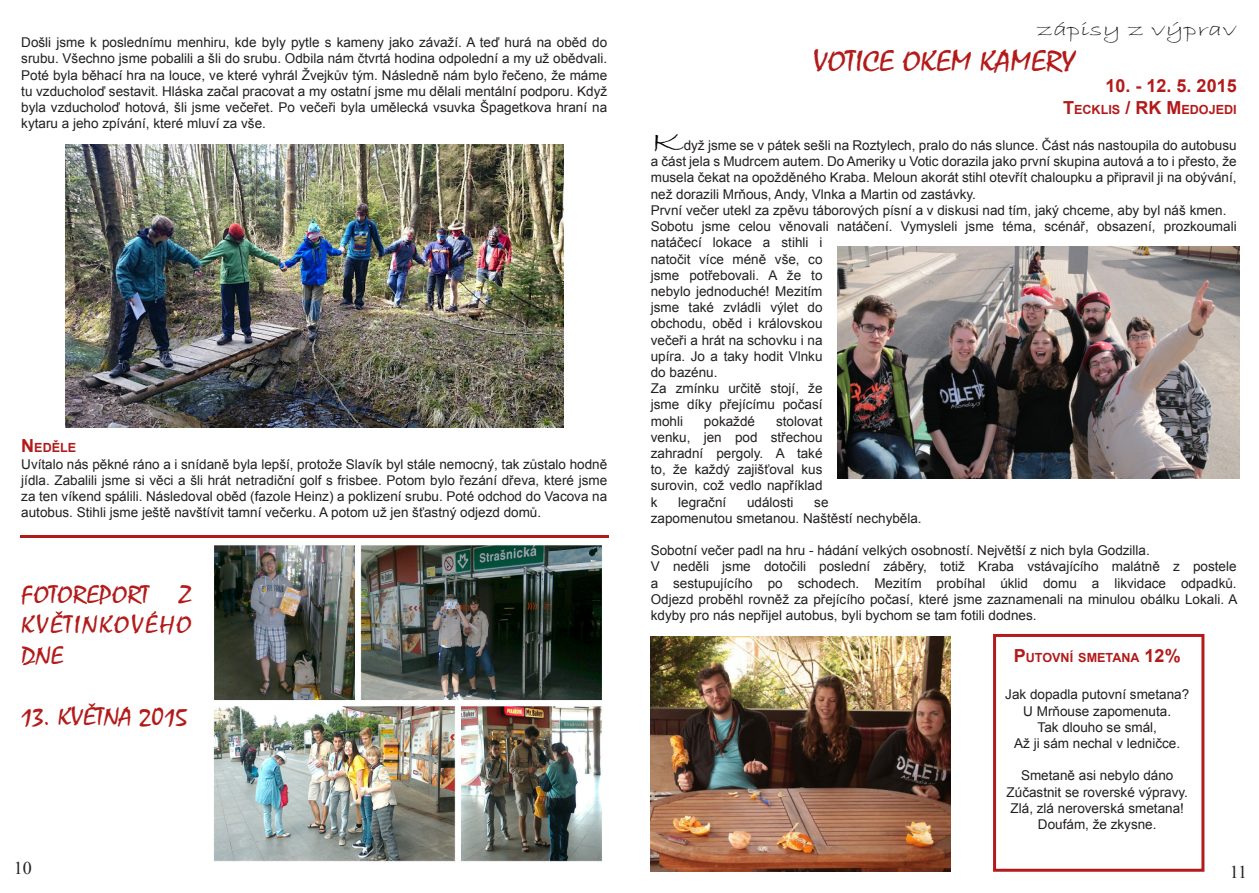
<style>
.page{position:relative;width:1259px;height:893px;background:#fff}
.page>*{position:absolute;margin:0;border:0;box-sizing:border-box;transform-origin:0 0}
.t1{font:30px "Mistral";color:#b31b1b;scale:1.15 1}
.t2{font:30px "Bradley Hand ITC";color:#000;scale:1.5 1}
.t3{font:25.5px/30.6px "Mistral";color:#b31b1b;text-align:justify;scale:1.15 1}
.t4{font:19.5px "Bradley Hand ITC";color:#231f20;scale:1.5 1}
.t5{font:700 18px "Arial";color:#b31b1b}
.t6{font:18px "Times New Roman";color:#231f20}
.t7{font:13.5px/16.2px "Arial";color:#231f20;text-align:justify}
.t8{font:700 12.6px "Arial";color:#b31b1b}
.s1{font-size:18px}
</style>
<div class="page">
<div style="left:993px;top:634px;width:211px;height:238px;border:3px solid #b31b1b"></div>
<img style="left:66px;top:145px;width:497px;height:283px">
<img style="left:651px;top:637px;width:299px;height:235px">
<img style="left:838px;top:247px;width:401px;height:231px">
<hr style="left:20px;top:535px;width:589px;height:3px;background:#b31b1b">
<img style="left:213px;top:545px;width:390px;height:317px">
<p class="t7" style="left:21px;top:35px;width:587px">Došli jsme k poslednímu menhiru, kde byly pytle s kameny jako závaží. A teď hurá na oběd do srubu. Všechno jsme pobalili a šli do srubu. Odbila nám čtvrtá hodina odpolední a my už obědvali.<br>Poté byla běhací hra na louce, ve které vyhrál Žvejkův tým. Následně nám bylo řečeno, že máme tu vzducholoď sestavit. Hláska začal pracovat a my ostatní jsme mu dělali mentální podporu. Když byla vzducholoď hotová, šli jsme večeřet. Po večeři byla umělecká vsuvka Špagetkova hraní na kytaru a jeho zpívání, které mluví za vše.</p>
<p class="t8" style="left:21px;top:439px;width:57px"><span class="s1">N</span>EDĚLE</p>
<p class="t7" style="left:21px;top:456px;width:587px">Uvítalo nás pěkné ráno a i snídaně byla lepší, protože Slavík byl stále nemocný, tak zůstalo hodně jídla. Zabalili jsme si věci a šli hrát netradiční golf s frisbee. Potom bylo řezání dřeva, které jsme za ten víkend spálili. Následoval oběd (fazole Heinz) a poklizení srubu. Poté odchod do Vacova na autobus. Stihli jsme ještě navštívit tamní večerku. A potom už jen šťastný odjezd domů.</p>
<h2 class="t3" style="left:21px;top:580px;width:150px">FOTOREPORT Z KVĚTINKOVÉHO DNE</h2>
<h2 class="t3" style="left:21px;top:702px;width:146px">13. KVĚTNA 2015</h2>
<h3 class="t4" style="left:1037px;top:17px;width:134px">zápisy z výprav</h3>
<h1 class="t1" style="left:813px;top:43px;width:229px">VOTICE OKEM KAMERY</h1>
<h3 class="t5" style="left:1105px;top:74px;width:133px">10. - 12. 5. 2015</h3>
<p class="t8" style="left:1063px;top:101px;width:175px"><span class="s1">T</span>ECKLIS <span class="s1">/ RK M</span> EDOJEDI</p>
<h1 class="t2" style="left:651px;top:123px;width:23px">K</h1>
<p class="t7" style="left:651px;top:137px;width:587px;text-align:left;text-indent:33px">dyž jsme se v pátek sešli na Roztylech, pralo do nás slunce. Část nás nastoupila do autobusu a část jela s Mudrcem autem. Do Ameriky u Votic dorazila jako první skupina autová a to i přesto, že musela čekat na opožděného Kraba. Meloun akorát stihl otevřít chaloupku a připravil ji na obývání, než dorazili Mrňous, Andy, Vlnka a Martin od zastávky.<br>První večer utekl za zpěvu táborových písní a v diskusi nad tím, jaký chceme, aby byl náš kmen.<br>Sobotu jsme celou věnovali natáčení. Vymysleli jsme téma, scénář, obsazení, prozkoumali natáčecí lokace a stihli i<br>natočit více méně vše, co<br>jsme potřebovali. A že to<br>nebylo jednoduché! Mezitím<br>jsme také zvládli výlet do<br>obchodu, oběd i královskou<br>večeři a hrát na schovku i na<br>upíra. Jo a taky hodit Vlnku<br>do bazénu.<br>Za zmínku určitě stojí, že<br>jsme díky přejícímu počasí<br>mohli</p>
<p class="t7" style="left:704px;top:413px;width:53px">pokaždé</p>
<p class="t7" style="left:651px;top:413px;width:173px;text-indent:125px">stolovat venku, jen pod střechou zahradní pergoly. A také to, že každý zajišťoval kus surovin, což vedlo například k</p>
<p class="t7" style="left:678px;top:494px;width:50px">legrační</p>
<p class="t7" style="left:747px;top:494px;width:48px">události</p>
<p class="t7" style="left:651px;top:494px;width:272px;text-indent:163px">se<br>zapomenutou smetanou. Naštěstí nechyběla.</p>
<p class="t7" style="left:651px;top:542px;width:588px;text-align:left">Sobotní večer padl na hru - hádání velkých osobností. Největší z nich byla Godzilla.<br>V neděli jsme dotočili poslední záběry, totiž Kraba vstávajícího malátně z postele a sestupujícího po schodech. Mezitím probíhal úklid domu a likvidace odpadků.<br>Odjezd proběhl rovněž za přejícího počasí, které jsme zaznamenali na minulou obálku Lokali. A kdyby pro nás nepřijel autobus, byli bychom se tam fotili dodnes.</p>
<p class="t8" style="left:1014px;top:649px;width:168px"><span class="s1">P</span> UTOVNÍ SMETANA <span class="s1">12%</span></p>
<p class="t7" style="left:1005px;top:687px;width:185px;text-align:center">Jak dopadla putovní smetana?<br>U Mrňouse zapomenuta.<br>Tak dlouho se smál,<br>Až ji sám nechal v ledničce.</p>
<p class="t7" style="left:1006px;top:768px;width:183px;text-align:center">Smetaně asi nebylo dáno<br>Zúčastnit se roverské výpravy.<br>Zlá, zlá neroverská smetana!<br>Doufám, že zkysne.</p>
<h3 class="t6" style="left:14px;top:856px;width:19px">10</h3>
<h3 class="t6" style="left:1229px;top:860px;width:19px">11</h3>
</div>
